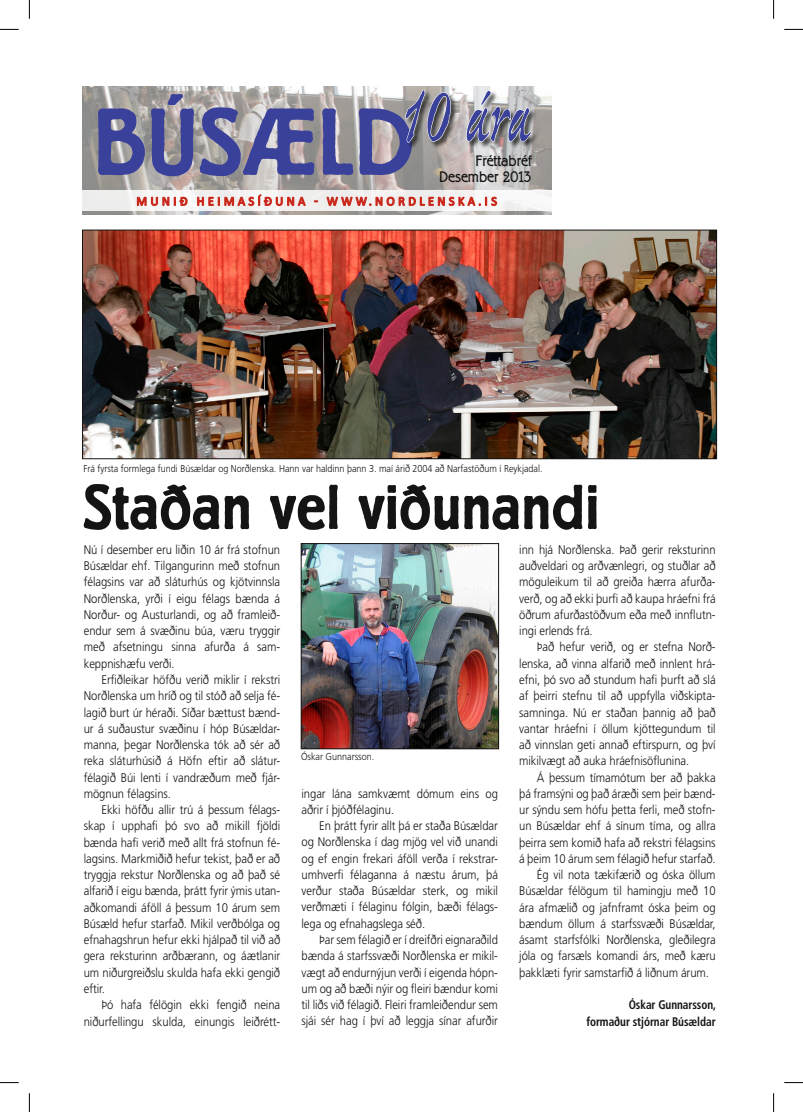
<style>
.page{position:relative;width:803px;height:1112px;background:#fff}
.page>*{position:absolute;margin:0;border:0;box-sizing:border-box;transform-origin:0 0}
.t1{font:500 93.75px "Berliner Grotesk";color:#3a419a}
.t2{font:500 62.5px "Berliner Grotesk";color:#131413}
.t3{font:300 15px/16.2px "Berliner Grotesk";color:#131413;text-align:right}
.t4{font:300 12.5px/16.2px "Frutiger LT Std";letter-spacing:-.005em;color:#131413;text-align:justify;scale:.9 1}
.t5{font:700 condensed 12.5px/16.2px "Frutiger LT Std";letter-spacing:-.005em;color:#131413;text-align:right;scale:.9 1}
.t6{font:300 10px "Frutiger LT Std";color:#131413;scale:.9 1}
</style>
<div class="page">
<img style="left:83px;top:86px;width:468px;height:129px">
<div style="left:83px;top:190px;width:468px;height:21px;background:#f1f0f0"></div>
<div style="left:405px;top:89px;width:134px;height:61px;background:#131413;opacity:.75"></div>
<svg style="left:405px;top:89px;width:46px;height:54px;background:#9b9896"></svg>
<svg style="left:466px;top:90px;width:66px;height:53px;background:#b1b1b1"></svg>
<svg style="left:136px;top:187px;width:362px;height:27px"></svg>
<img style="left:84px;top:232px;width:631px;height:225px">
<div style="left:82px;top:230px;width:635px;height:229px;border:1px solid #131413"></div>
<img style="left:303px;top:545px;width:194px;height:202px">
<div style="left:301px;top:543px;width:198px;height:206px;border:1px solid #131413"></div>
<svg style="left:0;top:29px;width:19px;height:1px"></svg>
<svg style="left:784px;top:29px;width:19px;height:1px"></svg>
<svg style="left:0;top:1082px;width:19px;height:1px"></svg>
<svg style="left:784px;top:1082px;width:19px;height:1px"></svg>
<svg style="left:29px;top:0;width:1px;height:19px"></svg>
<svg style="left:29px;top:1093px;width:1px;height:18px"></svg>
<svg style="left:773px;top:0;width:1px;height:19px"></svg>
<svg style="left:773px;top:1093px;width:1px;height:18px"></svg>
<h1 class="t1" style="left:92px;top:92px;width:439px">BÚSÆLD<sup>10</sup> <sup>ára</sup></h1>
<p class="t3" style="left:439px;top:152px;width:94px">Fréttabréf<br>Desember 2013</p>
<p class="t6" style="left:83px;top:463px;width:512px">Frá fyrsta formlega fundi Búsældar og Norðlenska. Hann var haldinn þann 3. maí árið 2004 að Narfastöðum í Reykjadal.</p>
<h2 class="t2" style="left:83px;top:473px;width:518px">Staðan vel viðunandi</h2>
<p class="t4" style="left:84px;top:541px;width:220px">Nú í desember eru liðin 10 ár frá stofnun Búsældar ehf. Tilgangurinn með stofnun félagsins var að sláturhús og kjötvinnsla Norðlenska, yrði í eigu félags bænda á Norður- og Austurlandi, og að framleið&shy;endur sem á svæðinu búa, væru tryggir með afsetningu sinna afurða á sam&shy;keppnishæfu verði.</p>
<p class="t4" style="left:84px;top:671px;width:220px;text-indent:18px">Erfiðleikar höfðu verið miklir í rekstri Norðlenska um hríð og til stóð að selja fé&shy;lagið burt úr héraði. Síðar bættust bænd&shy;ur á suðaustur svæðinu í hóp Búsældar&shy;manna, þegar Norðlenska tók að sér að reka sláturhúsið á Höfn eftir að slátur&shy;félagið Búi lenti í vandræðum með fjár&shy;mögnun félagsins.</p>
<p class="t4" style="left:84px;top:801px;width:220px;text-indent:18px">Ekki höfðu allir trú á þessum félags&shy;skap í upphafi þó svo að mikill fjöldi bænda hafi verið með allt frá stofnun fé&shy;lagsins. Markmiðið hefur tekist, það er að tryggja rekstur Norðlenska og að það sé alfarið í eigu bænda, þrátt fyrir ýmis utan&shy;aðkomandi áföll á þessum 10 árum sem Búsæld hefur starfað. Mikil verðbólga og efnahagshrun hefur ekki hjálpað til við að gera reksturinn arðbærann, og áætlanir um niðurgreiðslu skulda hafa ekki gengið eftir.</p>
<p class="t4" style="left:84px;top:996px;width:220px;text-align:right">Þó hafa félögin ekki fengið neina niðurfellingu skulda, einungis leiðrétt-</p>
<p class="t6" style="left:301px;top:751px;width:83px">Óskar Gunnarsson.</p>
<p class="t4" style="left:301px;top:785px;width:220px">ingar lána samkvæmt dómum eins og aðrir í þjóðfélaginu.</p>
<p class="t4" style="left:301px;top:817px;width:220px;text-indent:18px">En þrátt fyrir allt þá er staða Búsældar og Norðlenska í dag mjög vel við unandi og ef engin frekari áföll verða í rekstrar&shy;umhverfi félaganna á næstu árum, þá verður staða Búsældar sterk, og mikil verðmæti í félaginu fólgin, bæði félags&shy;lega og efnahagslega séð.</p>
<p class="t4" style="left:301px;top:931px;width:220px;text-indent:18px">Þar sem félagið er í dreifðri eignaraðild bænda á starfssvæði Norðlenska er mikil&shy;vægt að endurnýjun verði í eigenda hópn&shy;um og að bæði nýir og fleiri bændur komi til liðs við félagið. Fleiri framleiðendur sem sjái sér hag í því að leggja sínar afurðir</p>
<p class="t4" style="left:519px;top:541px;width:220px">inn hjá Norðlenska. Það gerir reksturinn auðveldari og arðvænlegri, og stuðlar að möguleikum til að greiða hærra afurða&shy;verð, og að ekki þurfi að kaupa hráefni frá öðrum afurðastöðvum eða með innflutn&shy;ingi erlends frá.</p>
<p class="t4" style="left:519px;top:639px;width:220px;text-indent:18px">Það hefur verið, og er stefna Norð&shy;lenska, að vinna alfarið með innlent hrá&shy;efni, þó svo að stundum hafi þurft að slá af þeirri stefnu til að uppfylla viðskipta&shy;samninga. Nú er staðan þannig að það vantar hráefni í öllum kjöttegundum til að vinnslan geti annað eftirspurn, og því mikilvægt að auka hráefnisöflunina.</p>
<p class="t4" style="left:537px;top:769px;width:200px">Á þessum tímamótum ber að þakka</p>
<p class="t4" style="left:519px;top:785px;width:219px">þá framsýni og það áræði sem þeir bænd-</p>
<p class="t4" style="left:519px;top:801px;width:220px">ur sýndu sem hófu þetta ferli, með stofn-</p>
<p class="t4" style="left:519px;top:817px;width:220px">un Búsældar ehf á sínum tíma, og allra</p>
<p class="t4" style="left:519px;top:834px;width:220px">þeirra sem komið hafa að rekstri félagsins</p>
<p class="t4" style="left:519px;top:850px;width:220px">á þeim 10 árum sem félagið hefur starfað.</p>
<p class="t4" style="left:537px;top:866px;width:200px">Ég vil nota tækifærið og óska öllum</p>
<p class="t4" style="left:519px;top:882px;width:220px">Búsældar félögum til hamingju með 10</p>
<p class="t4" style="left:519px;top:899px;width:220px">ára afmælið og jafnframt óska þeim og</p>
<p class="t4" style="left:519px;top:915px;width:220px">bændum öllum á starfssvæði Búsældar,</p>
<p class="t4" style="left:519px;top:931px;width:220px">ásamt starfsfólki Norðlenska, gleðilegra</p>
<p class="t4" style="left:519px;top:947px;width:220px">jóla og farsæls komandi árs, með kæru</p>
<p class="t4" style="left:519px;top:964px;width:212px">þakklæti fyrir samstarfið á liðnum árum.</p>
<p class="t5" style="left:586px;top:996px;width:146px">Óskar Gunnarsson, formaður stjórnar Búsældar</p>
</div>
